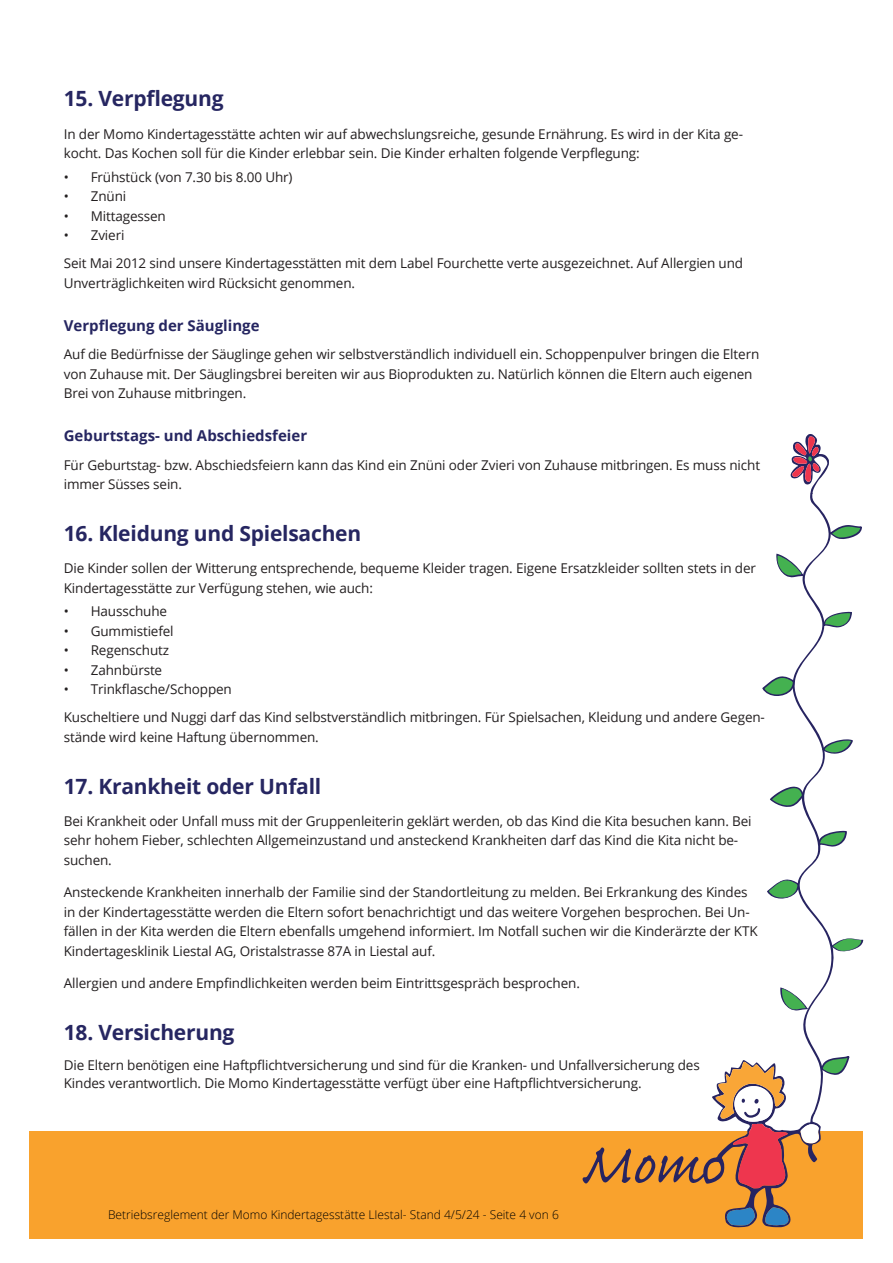
<style>
.page{position:relative;width:893px;height:1263px;background:#fff}
.page>*{position:absolute;margin:0;border:0;box-sizing:border-box;transform-origin:0 0}
.t1{font:700 21px "Open Sans";letter-spacing:-.01em;color:#262661}
.t2{font:700 15px "Open Sans";color:#262661}
.t3{font:13.5px/19.5px "Open Sans";letter-spacing:-.01em;color:#231f20}
.t4{font:300 12px "Open Sans";color:#000}
</style>
<div class="page">
<div style="left:30px;top:1131px;width:833px;height:107px;background:#f9a22d"></div>
<svg style="left:583px;top:434px;width:280px;height:793px"></svg>
<h1 class="t1" style="left:64px;top:84px;width:161px">15. Verpflegung</h1>
<p class="t3" style="left:64px;top:124px;width:681px">In der Momo Kindertagesstätte achten wir auf abwechslungsreiche, gesunde Ernährung. Es wird in der Kita ge&shy;kocht. Das Kochen soll für die Kinder erlebbar sein. Die Kinder erhalten folgende Verpflegung:</p>
<p class="t3" style="left:64px;top:167px;width:230px">• Frühstück (von 7.30 bis 8.00 Uhr)</p>
<p class="t3" style="left:64px;top:186px;width:64px">• Znüni</p>
<p class="t3" style="left:64px;top:206px;width:104px">• Mittagessen</p>
<p class="t3" style="left:64px;top:221px;width:681px;line-height:28px">• Zvieri<br>Seit Mai 2012 sind unsere Kindertagesstätten mit dem Label Fourchette verte ausgezeichnet. Auf Allergien und</p>
<p class="t3" style="left:64px;top:273px;width:293px">Unverträglichkeiten wird Rücksicht genommen.</p>
<p class="t2" style="left:64px;top:315px;width:197px">Verpflegung der Säuglinge</p>
<p class="t3" style="left:64px;top:344px;width:697px">Auf die Bedürfnisse der Säuglinge gehen wir selbstverständlich individuell ein. Schoppenpulver bringen die Eltern von Zuhause mit. Der Säuglingsbrei bereiten wir aus Bioprodukten zu. Natürlich können die Eltern auch eigenen<br>Brei von Zuhause mitbringen.</p>
<p class="t2" style="left:64px;top:425px;width:245px">Geburtstags- und Abschiedsfeier</p>
<p class="t3" style="left:64px;top:454px;width:698px">Für Geburtstag- bzw. Abschiedsfeiern kann das Kind ein Znüni oder Zvieri von Zuhause mitbringen. Es muss nicht immer Süsses sein.</p>
<h1 class="t1" style="left:64px;top:518px;width:299px">16. Kleidung und Spielsachen</h1>
<p class="t3" style="left:64px;top:558px;width:694px">Die Kinder sollen der Witterung entsprechende, bequeme Kleider tragen. Eigene Ersatzkleider sollten stets in der<br>Kindertagesstätte zur Verfügung stehen, wie auch:</p>
<p class="t3" style="left:64px;top:601px;width:105px">• Hausschuhe</p>
<p class="t3" style="left:64px;top:621px;width:111px">• Gummistiefel</p>
<p class="t3" style="left:64px;top:640px;width:107px">• Regenschutz</p>
<p class="t3" style="left:64px;top:660px;width:100px">• Zahnbürste</p>
<p class="t3" style="left:64px;top:675px;width:703px;line-height:28px">• Trinkflasche/Schoppen<br>Kuscheltiere und Nuggi darf das Kind selbstverständlich mitbringen. Für Spielsachen, Kleidung und andere Gegen-</p>
<p class="t3" style="left:64px;top:727px;width:257px">stände wird keine Haftung übernommen.</p>
<h1 class="t1" style="left:64px;top:771px;width:259px">17. Krankheit oder Unfall</h1>
<p class="t3" style="left:64px;top:811px;width:689px">Bei Krankheit oder Unfall muss mit der Gruppenleiterin geklärt werden, ob das Kind die Kita besuchen kann. Bei sehr hohem Fieber, schlechten Allgemeinzustand und ansteckend Krankheiten darf das Kind die Kita nicht be&shy;suchen.</p>
<p class="t3" style="left:64px;top:882px;width:695px">Ansteckende Krankheiten innerhalb der Familie sind der Standortleitung zu melden. Bei Erkrankung des Kindes in der Kindertagesstätte werden die Eltern sofort benachrichtigt und das weitere Vorgehen besprochen. Bei Un&shy;fällen in der Kita werden die Eltern ebenfalls umgehend informiert. Im Notfall suchen wir die Kinderärzte der KTK Kindertagesklinik Liestal AG, Oristalstrasse 87A in Liestal auf.</p>
<p class="t3" style="left:64px;top:973px;width:518px">Allergien und andere Empfindlichkeiten werden beim Eintrittsgespräch besprochen.</p>
<h1 class="t1" style="left:64px;top:1017px;width:172px">18. Versicherung</h1>
<p class="t3" style="left:64px;top:1056px;width:637px;line-height:18px">Die Eltern benötigen eine Haftpflichtversicherung und sind für die Kranken- und Unfallversicherung des<br>Kindes verantwortlich. Die Momo Kindertagesstätte verfügt über eine Haftpflichtversicherung.</p>
<p class="t4" style="left:108px;top:1207px;width:452px">Betriebsreglement der Momo Kindertagesstätte LIestal- Stand 4/5/24 - Seite 4 von 6</p>
</div>
